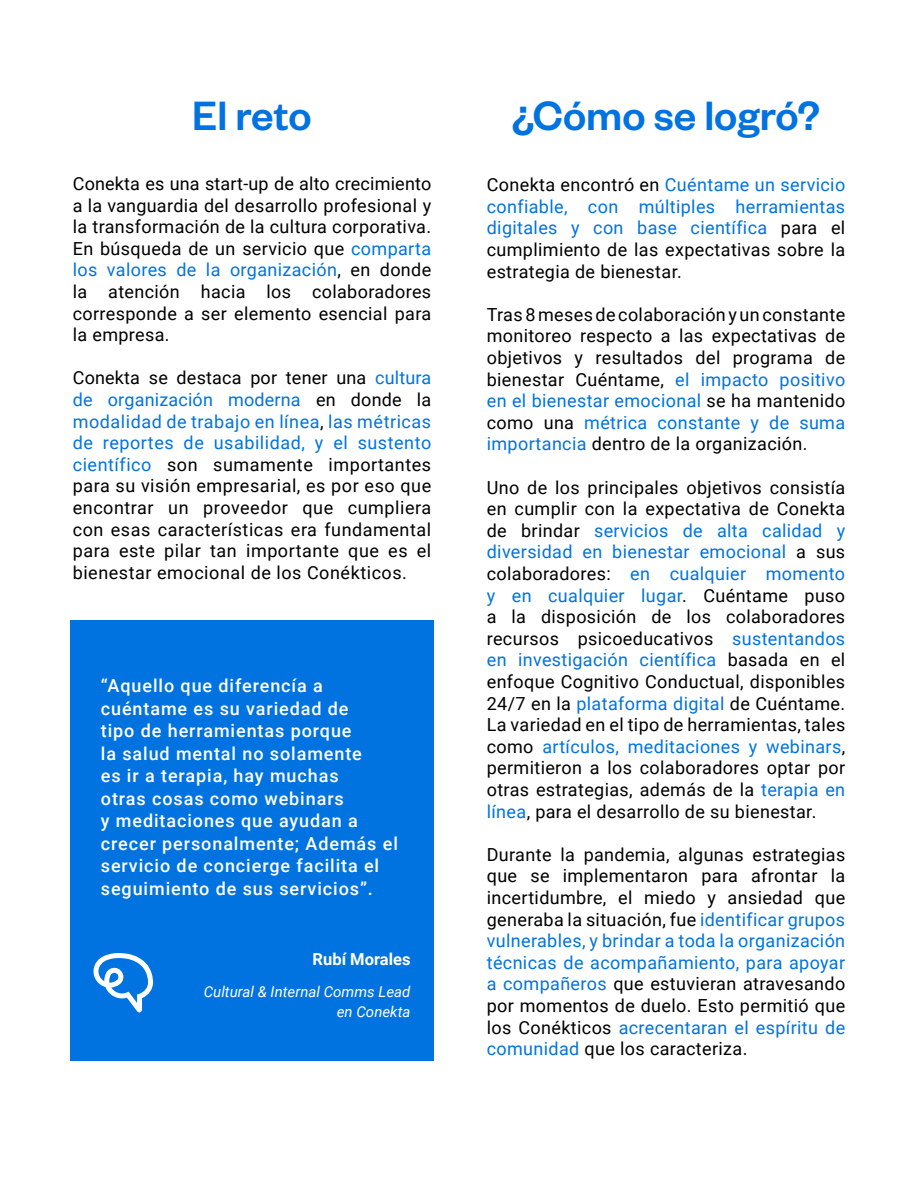
<style>
.page{position:relative;width:918px;height:1188px;background:#fff}
.page>*{position:absolute;margin:0;border:0;box-sizing:border-box;transform-origin:0 0}
.t1{font:500 45px "Founders Grotesk";color:#0073e0}
.t2{font:18px/21.6px "Roboto";letter-spacing:.02em;color:#000;text-align:justify}
.t3{font:500 18px/22.5px "Roboto";letter-spacing:.05em;color:#fff}
.t4{font:700 16.5px "Roboto";color:#fff}
.t5{font:italic 15px/19.5px "Roboto";color:#fff;text-align:right}
.s1{color:#0073e0}
</style>
<div class="page">
<div style="left:70px;top:621px;width:364px;height:440px;background:#0073e0"></div>
<svg style="left:93px;top:953px;width:60px;height:59px"></svg>
<h1 class="t1" style="left:192px;top:88px;width:121px">El reto</h1>
<p class="t2" style="left:73px;top:172px;width:360px">Conekta es una start-up de alto crecimiento a la vanguardia del desarrollo profesional y la transformación de la cultura corporativa.<br>En búsqueda de un servicio que <span class="s1">comparta los valores de la organización</span>, en donde la atención hacia los colaboradores corresponde a ser elemento esencial para la empresa.</p>
<p class="t2" style="left:73px;top:367px;width:360px">Conekta se destaca por tener una <span class="s1">cultura de organización moderna</span> en donde la <span class="s1">modalidad de trabajo en línea</span>, <span class="s1">las métricas de reportes de usabilidad, y el sustento científico</span> son sumamente importantes para su visión empresarial, es por eso que encontrar un proveedor que cumpliera con esas características era fundamental para este pilar tan importante que es el bienestar emocional de los Conékticos.</p>
<p class="t3" style="left:101px;top:674px;width:299px">“Aquello que diferencía a cuéntame es su variedad de<br>tipo de herramientas porque<br>la salud mental no solamente<br>es ir a terapia, hay muchas<br>otras cosas como webinars<br>y meditaciones que ayudan a crecer personalmente; Además el servicio de concierge facilita el seguimiento de sus servicios”.</p>
<p class="t4" style="left:313px;top:948px;width:99px">Rubí Morales</p>
<p class="t5" style="left:204px;top:982px;width:208px">Cultural &amp; Internal Comms Lead en Conekta</p>
<h1 class="t1" style="left:512px;top:88px;width:310px">¿Cómo se logró?</h1>
<p class="t2" style="left:487px;top:173px;width:360px">Conekta encontró en <span class="s1">Cuéntame un servicio confiable, con múltiples herramientas digitales y con base científica</span> para el cumplimiento de las expectativas sobre la estrategia de bienestar.</p>
<p class="t2" style="left:487px;top:303px;width:360px">Tras 8 meses de colaboración y un constante monitoreo respecto a las expectativas de objetivos y resultados del programa de bienestar Cuéntame, <span class="s1">el impacto positivo en el bienestar emocional</span> se ha mantenido como una <span class="s1">métrica constante y de suma importancia</span> dentro de la organización.</p>
<p class="t2" style="left:487px;top:476px;width:360px">Uno de los principales objetivos consistía en cumplir con la expectativa de Conekta de brindar <span class="s1">servicios de alta calidad y diversidad en bienestar emocional</span> a sus colaboradores: <span class="s1">en cualquier momento y en cualquier lugar</span>. Cuéntame puso a la disposición de los colaboradores recursos psicoeducativos <span class="s1">sustentandos en investigación científica</span> basada en el enfoque Cognitivo Conductual, disponibles 24/7 en la <span class="s1">plataforma digital</span> de Cuéntame.<br>La variedad en el tipo de herramientas, tales como <span class="s1">artículos, meditaciones y webinars</span>, permitieron a los colaboradores optar por otras estrategias, además de la <span class="s1">terapia en línea</span>, para el desarrollo de su bienestar.</p>
<p class="t2" style="left:487px;top:843px;width:360px">Durante la pandemia, algunas estrategias que se implementaron para afrontar la incertidumbre, el miedo y ansiedad que generaba la situación, fue <span class="s1">identificar grupos vulnerables, y brindar a toda la organización técnicas de acompañamiento, para apoyar a compañeros</span> que estuvieran atravesando por momentos de duelo. Esto permitió que los Conékticos <span class="s1">acrecentaran el espíritu de comunidad</span> que los caracteriza.</p>
</div>
